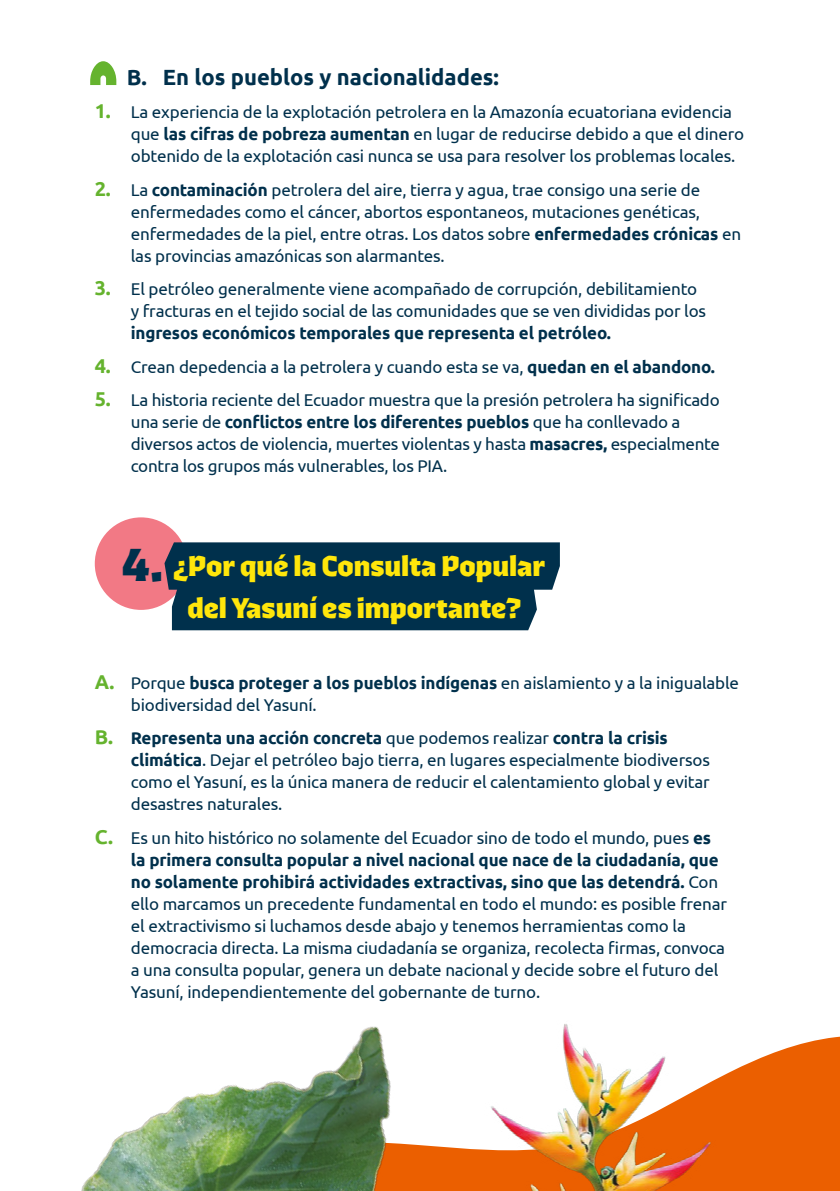
<style>
.page{position:relative;width:840px;height:1191px;background:#fff}
.page>*{position:absolute;margin:0;border:0;box-sizing:border-box;transform-origin:0 0}
.t1{font:700 29.4px/41.6px "Ferryman";color:#ffe60b}
.t2{font:700 22px "Ubuntu";color:#00304c}
.t3{font:17px/22px "Ubuntu";letter-spacing:-.01em;color:#00304c}
.t4{font:700 17px "Ubuntu";letter-spacing:-.01em;color:#00304c}
.s1{font-weight:700;font-size:20px;color:#65b32e}
.s2{font-weight:700}
.s3{font-size:47.8px;color:#00304c}
</style>
<div class="page">
<div style="left:773px;top:1036px;width:66px;height:155px;background:#eb5f00"></div>
<div style="left:95px;top:517px;width:92px;height:93px;background:#f27985;border-radius:50%"></div>
<div style="left:164px;top:542px;width:395px;height:88px;background:#00304c"></div>
<img style="left:81px;top:1026px;width:347px;height:165px">
<img style="left:428px;top:1024px;width:345px;height:167px">
<svg style="left:90px;top:61px;width:26px;height:24px"></svg>
<p class="t2" style="left:127px;top:64px;width:373px">B. En los pueblos y nacionalidades:</p>
<p class="t3" style="left:131px;top:101px;width:614px;text-indent:-36px"><span class="s1">1.</span> La experiencia de la explotación petrolera en la Amazonía ecuatoriana evidencia que <span class="s2">las cifras de pobreza aumentan</span> en lugar de reducirse debido a que el dinero obtenido de la explotación casi nunca se usa para resolver los problemas locales.</p>
<p class="t3" style="left:131px;top:178px;width:611px;text-indent:-36px"><span class="s1">2.</span> La <span class="s2">contaminación</span> petrolera del aire, tierra y agua, trae consigo una serie de enfermedades como el cáncer, abortos espontaneos, mutaciones genéticas, enfermedades de la piel, entre otras. Los datos sobre <span class="s2">enfermedades crónicas</span> en las provincias amazónicas son alarmantes.</p>
<p class="t3" style="left:131px;top:278px;width:576px;text-indent:-36px"><span class="s1">3.</span> El petróleo generalmente viene acompañado de corrupción, debilitamiento y fracturas en el tejido social de las comunidades que se ven divididas por los</p>
<p class="t4" style="left:131px;top:323px;width:481px">ingresos económicos temporales que representa el petróleo.</p>
<p class="t3" style="left:95px;top:355px;width:621px"><span class="s1">4.</span> Crean depedencia a la petrolera y cuando esta se va, <span class="s2">quedan en el abandono.</span></p>
<p class="t3" style="left:131px;top:388px;width:590px;text-indent:-36px"><span class="s1">5.</span> La historia reciente del Ecuador muestra que la presión petrolera ha significado una serie de <span class="s2">conflictos entre los diferentes pueblos</span> que ha conllevado a diversos actos de violencia, muertes violentas y hasta <span class="s2">masacres,</span> especialmente contra los grupos más vulnerables, los PIA.</p>
<h1 class="t1" style="left:187px;top:545px;width:359px;text-indent:-65px"><span class="s3">4.</span> ¿Por qué la Consulta Popular del Yasuní es importante?</h1>
<p class="t3" style="left:131px;top:671px;width:609px;text-indent:-36px"><span class="s1">A.</span> Porque <span class="s2">busca proteger a los pueblos indígenas</span> en aislamiento y a la inigualable biodiversidad del Yasuní.</p>
<p class="t3" style="left:131px;top:726px;width:580px;text-indent:-36px"><span class="s1">B.</span> <span class="s2">Representa una acción concreta</span> que podemos realizar <span class="s2">contra la crisis climática</span>. Dejar el petróleo bajo tierra, en lugares especialmente biodiversos como el Yasuní, es la única manera de reducir el calentamiento global y evitar desastres naturales.</p>
<p class="t3" style="left:131px;top:826px;width:597px;text-indent:-36px"><span class="s1">C.</span> Es un hito histórico no solamente del Ecuador sino de todo el mundo, pues <span class="s2">es la primera consulta popular a nivel nacional que nace de la ciudadanía, que no solamente prohibirá actividades extractivas, sino que las detendrá.</span> Con ello marcamos un precedente fundamental en todo el mundo: es posible frenar el extractivismo si luchamos desde abajo y tenemos herramientas como la democracia directa. La misma ciudadanía se organiza, recolecta firmas, convoca a una consulta popular, genera un debate nacional y decide sobre el futuro del Yasuní, independientemente del gobernante de turno.</p>
</div>
